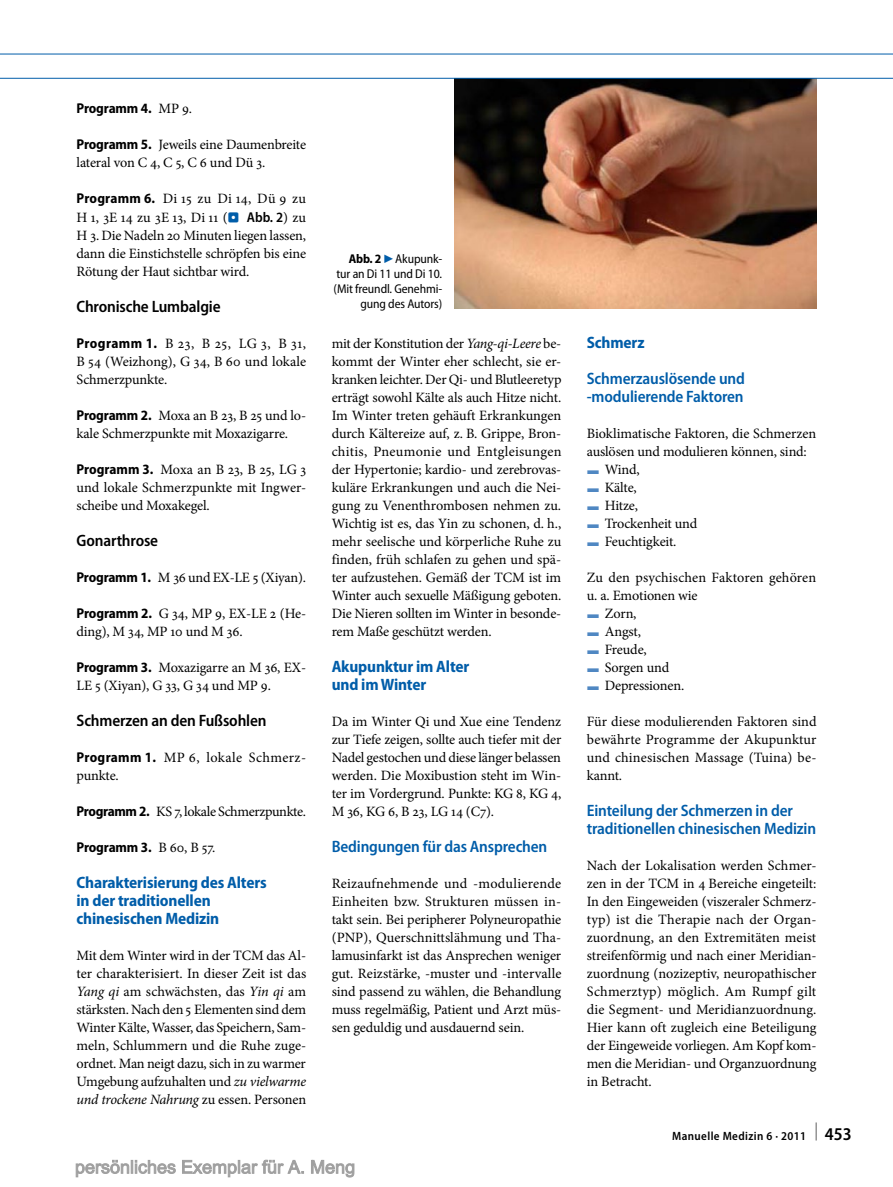
<style>
.page{position:relative;width:893px;height:1187px;background:#fff}
.page>*{position:absolute;margin:0;border:0;box-sizing:border-box;transform-origin:0 0}
.t1{font:600 semi-condensed 16.5px/18px "Myriad Pro";letter-spacing:-.01em;color:#005da9}
.t2{font:700 semi-condensed 16.5px/18px "Myriad Pro";letter-spacing:-.01em;color:#005da9}
.t3{font:600 semi-condensed 16.5px "Myriad Pro";letter-spacing:-.01em;color:#000}
.t4{font:14.25px/18px "Minion Pro";letter-spacing:-.01em;color:#000;text-align:justify}
.t5{font:14.25px/18px "Minion Pro";letter-spacing:.025em;color:#000}
.t6{font:700 semi-condensed 14.25px "Myriad Pro";letter-spacing:-.01em;color:#000}
.t7{font:semi-condensed 12.75px/15px "Myriad Pro";letter-spacing:-.01em;color:#000;text-align:right}
.t8{font:600 semi-condensed 12px "Myriad Pro";letter-spacing:.03em;color:#000}
.s1{font-family:"Minion Pro";font-weight:400;font-stretch:normal}
.s2{font-family:"Myriad Pro";font-weight:700;font-stretch:semi-condensed}
.s3{font-family:"S Buttons";font-size:13.5px;color:#005da9}
.s4{font-family:"Myriad Pro";font-weight:600;font-stretch:semi-condensed}
.s5{font-style:italic}
.s6{font-weight:700}
.s7{font-family:"S Buttons";font-stretch:normal;font-size:14.25px;color:#005da9}
.s8{font-family:"S Buttons";color:#4f87c2}
.s9{font-size:18px}
</style>
<div class="page">
<img style="left:455px;top:79px;width:361px;height:229px">
<hr style="left:0;top:54px;width:893px;height:1px;background:#005da9">
<hr style="left:0;top:78px;width:893px;height:1px;background:#005da9">
<svg style="left:75px;top:1159px;width:280px;height:18px"></svg>
<p class="t6" style="left:77px;top:101px;width:117px">Programm 4. <span class="s1">MP 9.</span></p>
<p class="t4" style="left:77px;top:136px;width:231px"><span class="s2">Programm 5.</span> Jeweils eine Daumenbreite lateral von C 4, C 5, C 6 und Dü 3.</p>
<p class="t4" style="left:77px;top:190px;width:231px"><span class="s2">Programm 6.</span> Di 15 zu Di 14, Dü 9 zu H 1, 3E 14 zu 3E 13, Di 11 (<span class="s3">.</span> <span class="s4">Abb. 2</span>) zu H 3. Die Nadeln 20 Minuten liegen lassen, dann die Einstichstelle schröpfen bis eine Rötung der Haut sichtbar wird.</p>
<p class="t3" style="left:77px;top:297px;width:146px">Chronische Lumbalgie</p>
<p class="t4" style="left:77px;top:334px;width:231px"><span class="s2">Programm 1.</span> B 23, B 25, LG 3, B 31, B 54 (Weizhong), G 34, B 60 und lokale Schmerzpunkte.</p>
<p class="t4" style="left:77px;top:406px;width:231px"><span class="s2">Programm 2.</span> Moxa an B 23, B 25 und lo&shy;kale Schmerzpunkte mit Moxazigarre.</p>
<p class="t4" style="left:77px;top:460px;width:231px"><span class="s2">Programm 3.</span> Moxa an B 23, B 25, LG 3 und lokale Schmerzpunkte mit Ingwer&shy;scheibe und Moxakegel.</p>
<p class="t3" style="left:77px;top:531px;width:83px">Gonarthrose</p>
<p class="t4" style="left:77px;top:568px;width:231px"><span class="s2">Programm 1.</span> M 36 und EX-LE 5 (Xiyan).</p>
<p class="t4" style="left:77px;top:604px;width:231px"><span class="s2">Programm 2.</span> G 34, MP 9, EX-LE 2 (He&shy;ding), M 34, MP 10 und M 36.</p>
<p class="t4" style="left:77px;top:658px;width:231px"><span class="s2">Programm 3.</span> Moxazigarre an M 36, EX-<br>LE 5 (Xiyan), G 33, G 34 und MP 9.</p>
<p class="t3" style="left:77px;top:711px;width:192px">Schmerzen an den Fußsohlen</p>
<p class="t5" style="left:77px;top:748px;width:231px"><span class="s2">Programm 1.</span> MP 6, lokale Schmerz&shy;punkte.</p>
<p class="t4" style="left:77px;top:802px;width:231px"><span class="s2">Programm 2.</span> KS 7, lokale Schmerzpunkte.</p>
<p class="t6" style="left:77px;top:839px;width:140px">Programm 3. <span class="s1">B 60, B 57.</span></p>
<p class="t2" style="left:77px;top:873px;width:192px">Charakterisierung des Alters in der traditionellen chinesischen Medizin</p>
<p class="t4" style="left:77px;top:946px;width:231px">Mit dem Winter wird in der TCM das Al&shy;ter charakterisiert. In dieser Zeit ist das <span class="s5">Yang qi</span> am schwächsten, das <span class="s5">Yin qi</span> am stärksten. Nach den 5 Elementen sind dem Winter Kälte, Wasser, das Speichern, Sam&shy;meln, Schlummern und die Ruhe zuge&shy;ordnet. Man neigt dazu, sich in zu warmer Umgebung aufzuhalten und <span class="s5">zu vielwarme und trockene Nahrung</span> zu essen. Personen</p>
<p class="t7" style="left:334px;top:251px;width:110px"><span class="s6">Abb. 2</span><span class="s7">7</span>Akupunk&shy;tur an Di 11 und Di 10. (Mit freundl. Genehmi&shy;gung des Autors)</p>
<p class="t4" style="left:332px;top:334px;width:231px">mit der Konstitution der <span class="s5">Yang-qi-Leere</span> be&shy;kommt der Winter eher schlecht, sie er&shy;kranken leichter. Der Qi- und Blutleeretyp erträgt sowohl Kälte als auch Hitze nicht.<br>Im Winter treten gehäuft Erkrankungen durch Kältereize auf, z. B. Grippe, Bron&shy;chitis, Pneumonie und Entgleisungen der Hypertonie; kardio- und zerebrovas&shy;kuläre Erkrankungen und auch die Nei&shy;gung zu Venenthrombosen nehmen zu.<br>Wichtig ist es, das Yin zu schonen, d. h., mehr seelische und körperliche Ruhe zu finden, früh schlafen zu gehen und spä&shy;ter aufzustehen. Gemäß der TCM ist im Winter auch sexuelle Mäßigung geboten.<br>Die Nieren sollten im Winter in besonde&shy;rem Maße geschützt werden.</p>
<p class="t2" style="left:332px;top:657px;width:139px">Akupunktur im Alter und im Winter</p>
<p class="t4" style="left:332px;top:712px;width:231px">Da im Winter Qi und Xue eine Tendenz zur Tiefe zeigen, sollte auch tiefer mit der Nadel gestochen und diese länger belassen werden. Die Moxibustion steht im Win&shy;ter im Vordergrund. Punkte: KG 8, KG 4, M 36, KG 6, B 23, LG 14 (C7).</p>
<p class="t1" style="left:332px;top:837px;width:217px">Bedingungen für das Ansprechen</p>
<p class="t4" style="left:332px;top:874px;width:231px">Reizaufnehmende und -modulierende Einheiten bzw. Strukturen müssen in&shy;takt sein. Bei peripherer Polyneuropathie (PNP), Querschnittslähmung und Tha&shy;lamusinfarkt ist das Ansprechen weniger gut. Reizstärke, -muster und -intervalle sind passend zu wählen, die Behandlung muss regelmäßig, Patient und Arzt müs&shy;sen geduldig und ausdauernd sein.</p>
<p class="t2" style="left:587px;top:333px;width:59px">Schmerz</p>
<p class="t1" style="left:587px;top:369px;width:160px">Schmerzauslösende und -modulierende Faktoren</p>
<p class="t4" style="left:587px;top:424px;width:231px;text-align:left">Bioklimatische Faktoren, die Schmerzen auslösen und modulieren können, sind:<br><span class="s8">F</span> Wind,<br><span class="s8">F</span> Kälte,<br><span class="s8">F</span> Hitze,<br><span class="s8">F</span> Trockenheit und<br><span class="s8">F</span> Feuchtigkeit.</p>
<p class="t4" style="left:587px;top:568px;width:231px;text-align:left">Zu den psychischen Faktoren gehören u. a. Emotionen wie<br><span class="s8">F</span> Zorn,<br><span class="s8">F</span> Angst,<br><span class="s8">F</span> Freude,<br><span class="s8">F</span> Sorgen und<br><span class="s8">F</span> Depressionen.</p>
<p class="t4" style="left:587px;top:712px;width:231px">Für diese modulierenden Faktoren sind bewährte Programme der Akupunktur und chinesischen Massage (Tuina) be&shy;kannt.</p>
<p class="t1" style="left:587px;top:801px;width:231px">Einteilung der Schmerzen in der traditionellen chinesischen Medizin</p>
<p class="t4" style="left:587px;top:856px;width:231px">Nach der Lokalisation werden Schmer&shy;zen in der TCM in 4 Bereiche eingeteilt:<br>In den Eingeweiden (viszeraler Schmerz&shy;typ) ist die Therapie nach der Organ&shy;zuordnung, an den Extremitäten meist streifenförmig und nach einer Meridian&shy;zuordnung (nozizeptiv, neuropathischer Schmerztyp) möglich. Am Rumpf gilt die Segment- und Meridianzuordnung.<br>Hier kann oft zugleich eine Beteiligung der Eingeweide vorliegen. Am Kopf kom&shy;men die Meridian- und Organzuordnung in Betracht.</p>
<p class="t8" style="left:672px;top:1129px;width:181px">Manuelle Medizin 6 · 2011 <sup>|</sup> <span class="s9">453</span></p>
</div>
